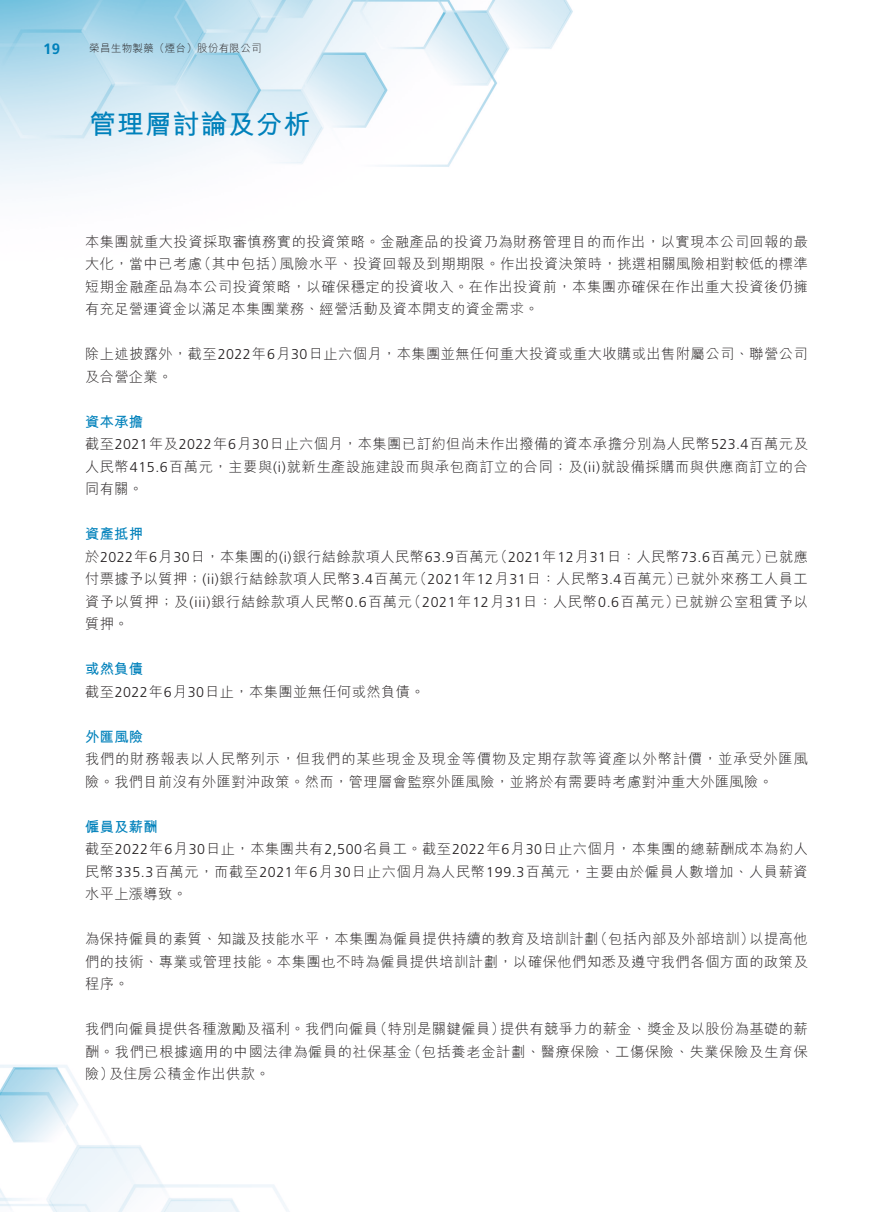
<style>
.page{position:relative;width:893px;height:1212px;background:#fff}
.page>*{position:absolute;margin:0;border:0;box-sizing:border-box;transform-origin:0 0}
.t1{font:700 27px "M Hei HK";letter-spacing:.03em;color:#0081bb}
.t2{font:700 15px "Frutiger LT Std";color:#0081bb}
.t3{font:300 14.25px/22.5px "M Hei HK";letter-spacing:.03em;color:#231f20}
.t4{font:300 14.25px/22.5px "M Hei HK";letter-spacing:.06em;color:#231f20}
.t5{font:700 14.25px "M Hei HK";letter-spacing:.03em;color:#0081bb}
.t6{font:300 10.5px "M Hei HK";letter-spacing:.03em;color:#231f20}
.s1{font-family:"Frutiger LT Std"}
.s2{font-weight:700;color:#0081bb}
</style>
<div class="page">
<img style="left:0;top:0;width:573px;height:1212px">
<p class="t2" style="left:43px;top:40px;width:19px">19</p>
<p class="t6" style="left:89px;top:43px;width:174px">榮昌生物製藥（煙台）股份有限公司</p>
<h1 class="t1" style="left:89px;top:104px;width:223px">管理層討論及分析</h1>
<p class="t3" style="left:85px;top:230px;width:724px;text-align:right">本集團就重大投資採取審慎務實的投資策略。金融產品的投資乃為財務管理目的而作出，以實現本公司回報的最風險水平、投資回報及到期期限。作出投資決策時，挑選相關風險相對較低的標準</p>
<p class="t3" style="left:197px;top:252px;width:89px">（其中包括）</p>
<p class="t3" style="left:85px;top:252px;width:724px">大化，當中已考慮<br>短期金融產品為本公司投資策略，以確保穩定的投資收入。在作出投資前，本集團亦確保在作出重大投資後仍擁有充足營運資金以滿足本集團業務、經營活動及資本開支的資金需求。</p>
<p class="t3" style="left:85px;top:342px;width:724px">除上述披露外，截至<span class="s1">2022</span>年<span class="s1">6</span>月<span class="s1">30</span>日止六個月，本集團並無任何重大投資或重大收購或出售附屬公司、聯營公司及合營企業。</p>
<p class="t3" style="left:85px;top:410px;width:724px"><span class="s2">資本承擔<br></span>截至<span class="s1">2021</span>年及<span class="s1">2022</span>年<span class="s1">6</span>月<span class="s1">30</span>日止六個月，本集團已訂約但尚未作出撥備的資本承擔分別為人民幣<span class="s1">523.4</span>百萬元及人民幣<span class="s1">415.6</span>百萬元，主要與 <span class="s1">)i(</span> 就新生產設施建設而與承包商訂立的合同；及<span class="s1">( )i i</span> 就設備採購而與供應商訂立的合同有關。</p>
<p class="t5" style="left:85px;top:524px;width:60px">資產抵押</p>
<p class="t3" style="left:764px;top:545px;width:45px">已就應</p>
<p class="t3" style="left:493px;top:545px;width:277px">（<span class="s1">2021</span>年<span class="s1">12</span>月<span class="s1">31</span>日：人民幣<span class="s1">73.6</span>百萬元）</p>
<p class="t3" style="left:85px;top:545px;width:415px">於<span class="s1">2022</span>年<span class="s1">6</span>月<span class="s1">30</span>日，本集團的 <span class="s1">)i(</span> 銀行結餘款項人民幣<span class="s1">63.9</span>百萬元</p>
<p class="t3" style="left:85px;top:567px;width:334px">付票據予以質押；<span class="s1">( )i i</span> 銀行結餘款項人民幣<span class="s1">3.4</span>百萬元</p>
<p class="t3" style="left:413px;top:567px;width:270px">（<span class="s1">2021</span>年<span class="s1">12</span>月<span class="s1">31</span>日：人民幣<span class="s1">3.4</span>百萬元）</p>
<p class="t3" style="left:676px;top:567px;width:133px">已就外來務工人員工</p>
<p class="t3" style="left:675px;top:590px;width:135px">已就辦公室租賃予以</p>
<p class="t3" style="left:407px;top:590px;width:274px">（<span class="s1">2021</span>年<span class="s1">12</span>月<span class="s1">31</span>日：人民幣<span class="s1">0.6</span>百萬元）</p>
<p class="t3" style="left:85px;top:590px;width:328px">資予以質押；及<span class="s1">(iii)</span>銀行結餘款項人民幣<span class="s1">0.6</span>百萬元質押。</p>
<p class="t3" style="left:85px;top:657px;width:341px"><span class="s2">或然負債<br></span>截至<span class="s1">2022</span>年<span class="s1">6</span>月<span class="s1">30</span>日止，本集團並無任何或然負債。</p>
<p class="t5" style="left:85px;top:726px;width:60px">外匯風險</p>
<p class="t4" style="left:85px;top:747px;width:724px">我們的財務報表以人民幣列示，但我們的某些現金及現金等價物及定期存款等資產以外幣計價，並承受外匯風險。我們目前沒有外匯對沖政策。然而，管理層會監察外匯風險，並將於有需要時考慮對沖重大外匯風險。</p>
<p class="t3" style="left:85px;top:815px;width:724px"><span class="s2">僱員及薪酬<br></span>截至<span class="s1">2022</span>年<span class="s1">6</span>月<span class="s1">30</span>日止，本集團共有<span class="s1">2,500</span>名員工。截至<span class="s1">2022</span>年<span class="s1">6</span>月<span class="s1">30</span>日止六個月，本集團的總薪酬成本為約人民幣<span class="s1">335.3</span>百萬元，而截至<span class="s1">2021</span>年<span class="s1">6</span>月<span class="s1">30</span>日止六個月為人民幣<span class="s1">199.3</span>百萬元，主要由於僱員人數增加、人員薪資水平上漲導致。</p>
<p class="t3" style="left:750px;top:927px;width:60px">以提高他</p>
<p class="t3" style="left:85px;top:927px;width:724px">為保持僱員的素質、知識及技能水平，本集團為僱員提供持續的教育及培訓計劃<br>們的技術、專業或管理技能。本集團也不時為僱員提供培訓計劃，以確保他們知悉及遵守我們各個方面的政策及程序。</p>
<p class="t3" style="left:500px;top:1017px;width:309px">提供有競爭力的薪金、獎金及以股份為基礎的薪</p>
<p class="t3" style="left:593px;top:927px;width:163px">（包括內部及外部培訓）</p>
<p class="t3" style="left:373px;top:1017px;width:133px">（特別是關鍵僱員）</p>
<p class="t3" style="left:85px;top:1017px;width:295px">我們向僱員提供各種激勵及福利。我們向僱員</p>
<p class="t3" style="left:407px;top:1040px;width:403px">（包括養老金計劃、醫療保險、工傷保險、失業保險及生育保</p>
<p class="t3" style="left:109px;top:1040px;width:304px;text-indent:-24px">酬。我們已根據適用的中國法律為僱員的社保基金及住房公積金作出供款。</p>
<p class="t3" style="left:85px;top:1062px;width:30px">險）</p>
</div>
